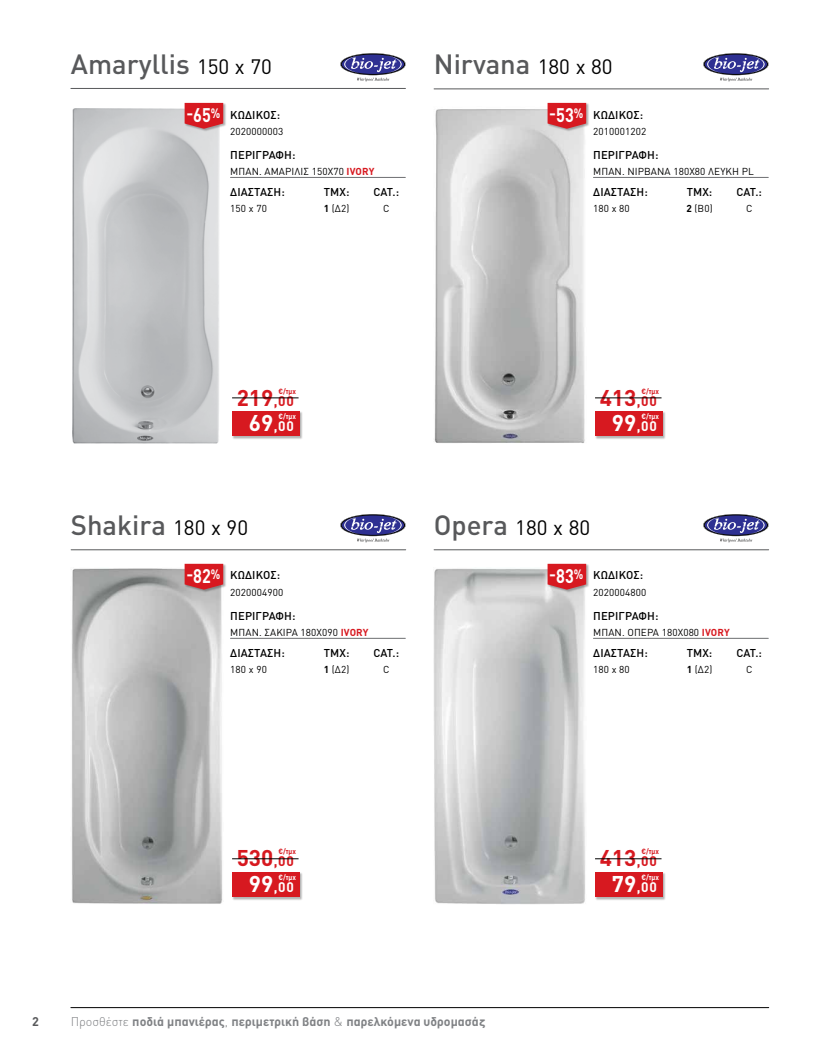
<style>
.page{position:relative;width:815px;height:1053px;background:#fff}
.page>*{position:absolute;margin:0;border:0;box-sizing:border-box;transform-origin:0 0}
.t1{font:500 27.5px "DIN Pro";color:#58595b}
.t2{font:700 22.5px "DIN Pro";color:#d71920}
.t3{font:700 22.5px "DIN Pro";color:#fff}
.t4{font:20.62px "DIN Pro";color:#000}
.t5{font:700 19.5px "DIN Pro";color:#fff;scale:.83 1}
.t6{font:700 12.5px "DIN Pro";color:#808285}
.t7{font:700 12.5px "DIN Pro";color:#58595b}
.t8{font:500 11.25px "DIN Pro";letter-spacing:.01em;color:#000}
.t9{font:10px "DIN Pro";letter-spacing:.01em;color:#000}
.t10{font:700 7.5px "DIN Pro";color:#fff;scale:.9 1}
.t11{font:700 7.5px "DIN Pro";color:#d71920;scale:.9 1}
.s1{font-weight:400;font-size:20.62px;color:#000}
.s2{font-size:16.25px}
.s3{font-weight:700;color:#d71920}
.s4{font-weight:700}
.s5{font-weight:500;font-size:16.25px}
.s6{font-size:13.75px}
.s7{font-weight:500;font-size:27.5px;color:#58595b}
.s8{font-weight:300}
</style>
<div class="page">
<hr style="left:71px;top:1007px;width:698px;height:1px;background:#000">
<hr style="left:71px;top:88px;width:334px;height:1px;background:#58595b">
<img style="left:72px;top:106px;width:148px;height:337px">
<div style="left:232px;top:411px;width:71px;height:28px;background:#000;opacity:.3"></div>
<div style="left:232px;top:411px;width:67px;height:25px;background:#d71920"></div>
<hr style="left:232px;top:397px;width:67px;height:1px;background:#000">
<div style="left:185px;top:103px;width:42px;height:29px;background:#000;opacity:.3"></div>
<svg style="left:185px;top:103px;width:38px;height:26px"></svg>
<hr style="left:230px;top:177px;width:175px;height:1px;background:#6d6e71">
<svg style="left:340px;top:53px;width:66px;height:28px"></svg>
<img style="left:72px;top:567px;width:151px;height:337px">
<img style="left:434px;top:567px;width:151px;height:337px">
<div style="left:232px;top:872px;width:71px;height:28px;background:#000;opacity:.3"></div>
<div style="left:232px;top:872px;width:67px;height:25px;background:#d71920"></div>
<hr style="left:232px;top:858px;width:67px;height:1px;background:#000">
<div style="left:595px;top:872px;width:71px;height:28px;background:#000;opacity:.3"></div>
<div style="left:595px;top:872px;width:67px;height:25px;background:#d71920"></div>
<hr style="left:595px;top:858px;width:67px;height:1px;background:#000">
<div style="left:185px;top:564px;width:42px;height:29px;background:#000;opacity:.3"></div>
<svg style="left:185px;top:563px;width:38px;height:26px"></svg>
<div style="left:548px;top:564px;width:41px;height:29px;background:#000;opacity:.3"></div>
<svg style="left:548px;top:563px;width:38px;height:26px"></svg>
<hr style="left:230px;top:638px;width:175px;height:1px;background:#6d6e71">
<hr style="left:593px;top:638px;width:175px;height:1px;background:#6d6e71">
<svg style="left:340px;top:514px;width:66px;height:28px"></svg>
<svg style="left:703px;top:514px;width:66px;height:28px"></svg>
<img style="left:434px;top:106px;width:151px;height:337px">
<div style="left:595px;top:411px;width:71px;height:28px;background:#000;opacity:.3"></div>
<div style="left:595px;top:411px;width:67px;height:25px;background:#d71920"></div>
<hr style="left:595px;top:397px;width:67px;height:1px;background:#000">
<div style="left:548px;top:103px;width:41px;height:29px;background:#000;opacity:.3"></div>
<svg style="left:548px;top:103px;width:38px;height:26px"></svg>
<hr style="left:593px;top:177px;width:175px;height:1px;background:#6d6e71">
<svg style="left:703px;top:53px;width:66px;height:28px"></svg>
<hr style="left:434px;top:89px;width:335px;height:1px;background:#58595b">
<hr style="left:71px;top:549px;width:335px;height:1px;background:#58595b">
<hr style="left:434px;top:549px;width:335px;height:1px;background:#58595b">
<h1 class="t1" style="left:71px;top:46px;width:203px">Amaryllis <span class="s1">150 χ 70</span></h1>
<h1 class="t1" style="left:434px;top:46px;width:180px">Nirvana <span class="s1">180 χ 80</span></h1>
<h3 class="t5" style="left:186px;top:101px;width:43px"><span class="s2">-</span>65<sup>%</sup></h3>
<p class="t8" style="left:230px;top:107px;width:51px">ΚΩΔΙΚΟΣ:</p>
<p class="t9" style="left:230px;top:124px;width:55px">2020000003</p>
<p class="t8" style="left:230px;top:147px;width:67px">ΠΕΡΙΓΡΑΦΗ:</p>
<p class="t9" style="left:230px;top:164px;width:146px">ΜΠΑΝ. ΑΜΑΡΙΛΙΣ 150Χ70 <span class="s3">IVORY</span></p>
<p class="t8" style="left:230px;top:184px;width:56px">ΔΙΑΣΤΑΣΗ:</p>
<p class="t8" style="left:324px;top:184px;width:27px">ΤΜΧ:</p>
<p class="t8" style="left:373px;top:184px;width:27px">CAT.:</p>
<p class="t9" style="left:230px;top:202px;width:38px">150 x 70</p>
<p class="t9" style="left:324px;top:202px;width:27px"><span class="s4">1</span> (Δ2)</p>
<p class="t9" style="left:383px;top:202px;width:8px">C</p>
<h3 class="t5" style="left:549px;top:101px;width:43px"><span class="s2">-</span>53<sup>%</sup></h3>
<p class="t8" style="left:593px;top:107px;width:51px">ΚΩΔΙΚΟΣ:</p>
<p class="t9" style="left:593px;top:124px;width:55px">2010001202</p>
<p class="t8" style="left:593px;top:147px;width:67px">ΠΕΡΙΓΡΑΦΗ:</p>
<p class="t9" style="left:593px;top:164px;width:162px">ΜΠΑΝ. ΝΙΡΒΑΝΑ 180Χ80 ΛΕΥΚΗ PL</p>
<p class="t8" style="left:593px;top:184px;width:56px">ΔΙΑΣΤΑΣΗ:</p>
<p class="t8" style="left:687px;top:184px;width:27px">ΤΜΧ:</p>
<p class="t8" style="left:736px;top:184px;width:27px">CAT.:</p>
<p class="t9" style="left:593px;top:202px;width:38px">180 x 80</p>
<p class="t9" style="left:686px;top:202px;width:28px"><span class="s4">2</span> (Β0)</p>
<p class="t9" style="left:746px;top:202px;width:8px">C</p>
<p class="t11" style="left:279px;top:385px;width:21px">€/τμχ</p>
<h2 class="t2" style="left:237px;top:382px;width:59px">219<span class="s5">,</span><span class="s6">00</span></h2>
<p class="t11" style="left:641px;top:385px;width:21px">€/τμχ</p>
<h2 class="t2" style="left:600px;top:382px;width:59px">413<span class="s5">,</span><span class="s6">00</span></h2>
<p class="t10" style="left:279px;top:411px;width:21px">€/τμχ</p>
<h2 class="t3" style="left:249px;top:408px;width:46px">69<span class="s5">,</span><span class="s6">00</span></h2>
<p class="t10" style="left:641px;top:411px;width:21px">€/τμχ</p>
<h2 class="t3" style="left:612px;top:408px;width:46px">99<span class="s5">,</span><span class="s6">00</span></h2>
<h1 class="t1" style="left:71px;top:506px;width:179px">Shakira <span class="s1">180 χ 90</span></h1>
<h3 class="t4" style="left:434px;top:513px;width:158px"><span class="s7">Opera</span> 180 χ 80</h3>
<h3 class="t5" style="left:186px;top:562px;width:43px"><span class="s2">-</span>82<sup>%</sup></h3>
<h3 class="t5" style="left:549px;top:562px;width:43px"><span class="s2">-</span>83<sup>%</sup></h3>
<p class="t8" style="left:230px;top:567px;width:51px">ΚΩΔΙΚΟΣ:</p>
<p class="t9" style="left:230px;top:585px;width:55px">2020004900</p>
<p class="t8" style="left:230px;top:607px;width:67px">ΠΕΡΙΓΡΑΦΗ:</p>
<p class="t9" style="left:230px;top:625px;width:140px">ΜΠΑΝ. ΣΑΚΙΡΑ 180Χ090 <span class="s3">IVORY</span></p>
<p class="t8" style="left:230px;top:645px;width:56px">ΔΙΑΣΤΑΣΗ:</p>
<p class="t8" style="left:324px;top:645px;width:27px">ΤΜΧ:</p>
<p class="t8" style="left:373px;top:645px;width:27px">CAT.:</p>
<p class="t9" style="left:230px;top:662px;width:38px">180 x 90</p>
<p class="t9" style="left:324px;top:662px;width:27px"><span class="s4">1</span> (Δ2)</p>
<p class="t9" style="left:383px;top:662px;width:8px">C</p>
<p class="t8" style="left:593px;top:567px;width:51px">ΚΩΔΙΚΟΣ:</p>
<p class="t9" style="left:593px;top:585px;width:55px">2020004800</p>
<p class="t8" style="left:593px;top:607px;width:67px">ΠΕΡΙΓΡΑΦΗ:</p>
<p class="t9" style="left:593px;top:625px;width:138px">ΜΠΑΝ. ΟΠΕΡΑ 180Χ080 <span class="s3">IVORY</span></p>
<p class="t8" style="left:593px;top:645px;width:56px">ΔΙΑΣΤΑΣΗ:</p>
<p class="t8" style="left:687px;top:645px;width:27px">ΤΜΧ:</p>
<p class="t8" style="left:736px;top:645px;width:27px">CAT.:</p>
<p class="t9" style="left:593px;top:662px;width:38px">180 x 80</p>
<p class="t9" style="left:687px;top:662px;width:27px"><span class="s4">1</span> (Δ2)</p>
<p class="t9" style="left:746px;top:662px;width:8px">C</p>
<p class="t11" style="left:279px;top:846px;width:21px">€/τμχ</p>
<h2 class="t2" style="left:237px;top:842px;width:59px">530<span class="s5">,</span><span class="s6">00</span></h2>
<p class="t11" style="left:641px;top:846px;width:21px">€/τμχ</p>
<h2 class="t2" style="left:600px;top:842px;width:59px">413<span class="s5">,</span><span class="s6">00</span></h2>
<p class="t10" style="left:279px;top:872px;width:21px">€/τμχ</p>
<h2 class="t3" style="left:249px;top:868px;width:46px">99<span class="s5">,</span><span class="s6">00</span></h2>
<p class="t10" style="left:641px;top:872px;width:21px">€/τμχ</p>
<h2 class="t3" style="left:612px;top:868px;width:46px">79<span class="s5">,</span><span class="s6">00</span></h2>
<p class="t7" style="left:32px;top:1012px;width:8px">2</p>
<p class="t6" style="left:71px;top:1012px;width:416px"><span class="s8">Προσθέστε</span> ποδιά μπανιέρας<span class="s8">,</span> περιμετρική βάση <span class="s8">&amp;</span> παρελκόμενα υδρομασάζ</p>
</div>
